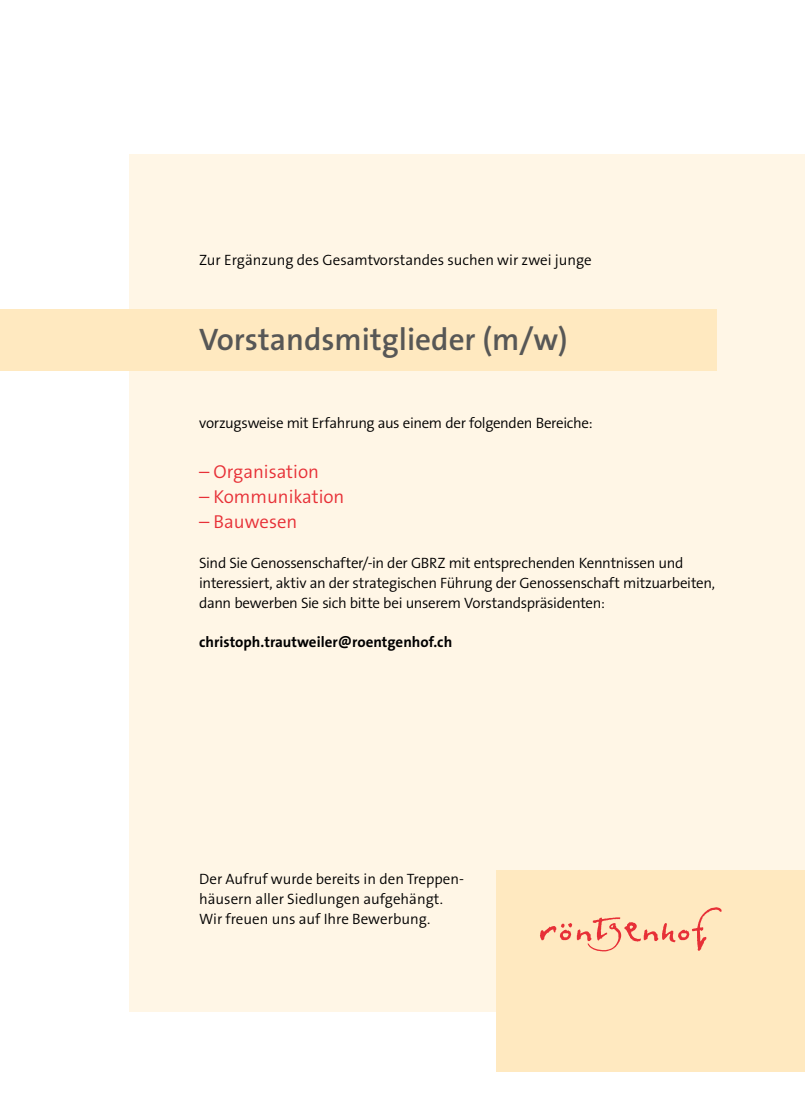
<style>
.page{position:relative;width:805px;height:1117px;background:#fff}
.page>*{position:absolute;margin:0;border:0;box-sizing:border-box;transform-origin:0 0}
.t1{font:600 31.25px "The Sans B6";color:#575756}
.t2{font:300 18.75px "The Sans B4";color:#e73037}
.t3{font:300 15px/20px "The Sans B4";letter-spacing:-.015em;color:#000}
.t4{font:700 15px "The Sans B7";color:#000}
</style>
<div class="page">
<div style="left:129px;top:154px;width:675px;height:857px;background:#fff6e6"></div>
<div style="left:0;top:309px;width:716px;height:62px;background:#ffe9c0"></div>
<div style="left:496px;top:869px;width:308px;height:202px;background:#ffe9c0"></div>
<svg style="left:540px;top:907px;width:181px;height:44px"></svg>
<p class="t3" style="left:199px;top:250px;width:394px">Zur Ergänzung des Gesamtvorstandes suchen wir zwei junge</p>
<h1 class="t1" style="left:199px;top:322px;width:370px">Vorstandsmitglieder (m/w)</h1>
<p class="t3" style="left:199px;top:413px;width:395px">vorzugsweise mit Erfahrung aus einem der folgenden Bereiche:</p>
<p class="t2" style="left:199px;top:461px;width:121px">– Organisation</p>
<p class="t2" style="left:199px;top:486px;width:147px">– Kommunikation</p>
<p class="t2" style="left:199px;top:511px;width:100px">– Bauwesen</p>
<p class="t3" style="left:199px;top:553px;width:517px">Sind Sie Genossenschafter/-in der GBRZ mit entsprechenden Kenntnissen und interessiert, aktiv an der strategischen Führung der Genossenschaft mitzuarbeiten, dann bewerben Sie sich bitte bei unserem Vorstandspräsidenten:</p>
<p class="t4" style="left:199px;top:633px;width:254px">christoph.trautweiler@roentgenhof.ch</p>
<p class="t3" style="left:199px;top:869px;width:266px">Der Aufruf wurde bereits in den Treppen&shy;häusern aller Siedlungen aufgehängt.<br>Wir freuen uns auf Ihre Bewerbung.</p>
</div>
